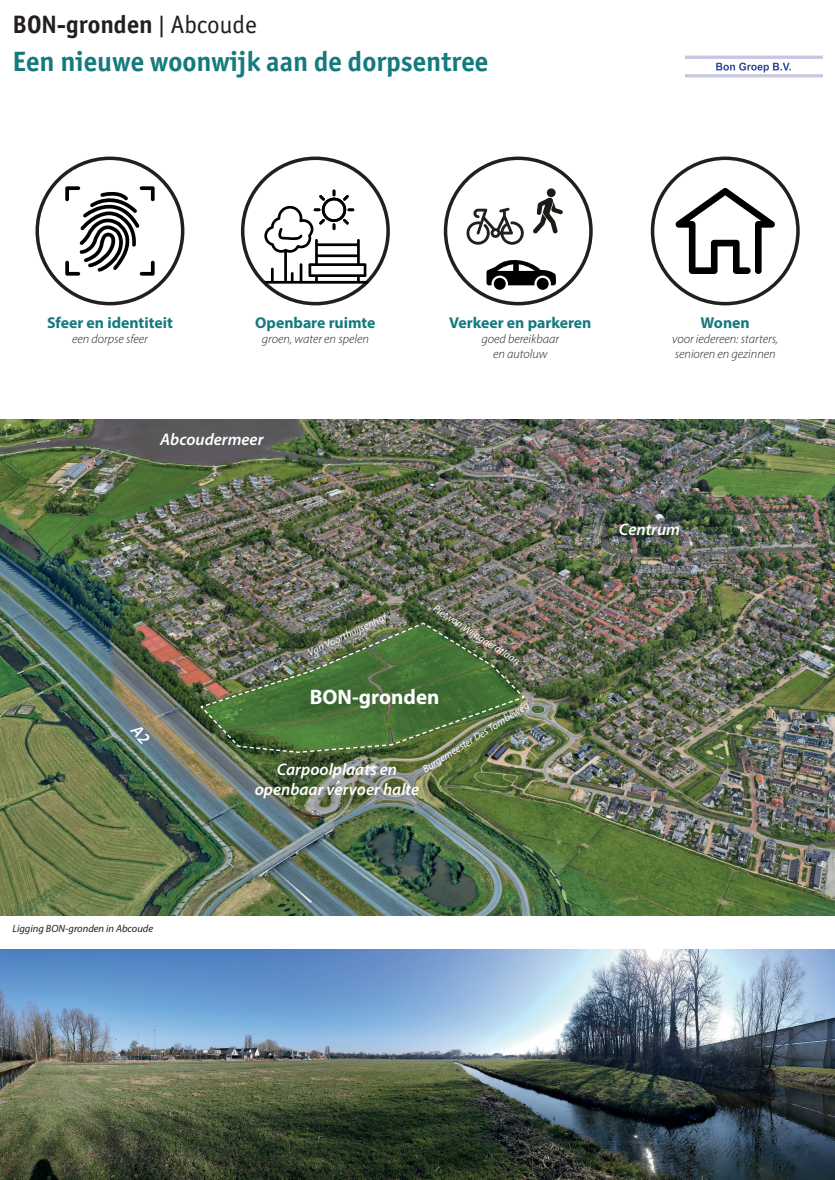
<style>
.page{position:relative;width:835px;height:1180px;background:#fff}
.page>*{position:absolute;margin:0;border:0;box-sizing:border-box;transform-origin:0 0}
.t1{font:700 28px "Officina Sans ITC Pro";color:#157a7e}
.t2{font:700 25.2px "Officina Sans ITC Pro";color:#231f20}
.t3{font:700 21px "Myriad Pro";color:#fff}
.t4{font:italic 600 16.8px/20.2px "Myriad Pro";color:#fff;text-align:center}
.t5{font:700 15.75px "Myriad Pro";color:#157a7e}
.t6{font:italic 300 12.6px/15.1px "Myriad Pro";color:#231f20;text-align:center}
.t7{font:italic 10.5px "Myriad Pro";color:#fff}
.t8{font:italic 10.5px "Myriad Pro";color:#231f20}
.s1{font-weight:400}
</style>
<div class="page">
<img style="left:0;top:949px;width:834px;height:231px">
<div style="left:650px;top:157px;width:149px;height:148px;border:4px solid #231f20;border-radius:50%"></div>
<svg style="left:675px;top:188px;width:99px;height:86px"></svg>
<div style="left:35px;top:157px;width:149px;height:148px;border:4px solid #231f20;border-radius:50%"></div>
<svg style="left:65px;top:186px;width:90px;height:90px"></svg>
<div style="left:443px;top:157px;width:149px;height:148px;border:4px solid #231f20;border-radius:50%"></div>
<svg style="left:486px;top:260px;width:70px;height:25px"></svg>
<div style="left:493px;top:278px;width:12px;height:12px;background:#000001;border-radius:50%"></div>
<div style="left:536px;top:278px;width:12px;height:12px;background:#000001;border-radius:50%"></div>
<svg style="left:466px;top:208px;width:58px;height:37px"></svg>
<svg style="left:533px;top:197px;width:29px;height:37px"></svg>
<div style="left:546px;top:188px;width:9px;height:9px;background:#1b1b18;border-radius:50%"></div>
<div style="left:241px;top:157px;width:149px;height:148px;border:4px solid #231f20;border-radius:50%"></div>
<svg style="left:264px;top:189px;width:104px;height:95px"></svg>
<img style="left:685px;top:55px;width:137px;height:23px">
<img style="left:0;top:419px;width:834px;height:496px">
<img style="left:199px;top:621px;width:327px;height:132px">
<svg style="left:130px;top:723px;width:21px;height:21px"></svg>
<h2 class="t2" style="left:13px;top:9px;width:245px">BON-gronden <span class="s1">| Abcoude</span></h2>
<h1 class="t1" style="left:13px;top:44px;width:477px">Een nieuwe woonwijk aan de dorpsentree</h1>
<p class="t5" style="left:47px;top:312px;width:127px">Sfeer en identiteit</p>
<p class="t6" style="left:72px;top:331px;width:77px">een dorpse sfeer</p>
<p class="t5" style="left:255px;top:312px;width:122px">Openbare ruimte</p>
<p class="t6" style="left:262px;top:331px;width:108px">groen, water en spelen</p>
<h3 class="t4" style="left:160px;top:429px;width:105px">Abcoudermeer</h3>
<p class="t5" style="left:449px;top:312px;width:144px">Verkeer en parkeren</p>
<p class="t6" style="left:481px;top:331px;width:79px">goed bereikbaar en autoluw</p>
<p class="t5" style="left:700px;top:312px;width:51px">Wonen</p>
<p class="t6" style="left:672px;top:331px;width:107px;text-align:left">voor iedereen: starters, senioren en gezinnen</p>
<p class="t7" style="left:305px;top:647px;width:87px;rotate:-25deg">Van Voorthuijsenhof</p>
<p class="t7" style="left:438px;top:602px;width:102px;rotate:33deg">Piet van Wijngaerdtlaan</p>
<p class="t7" style="left:420px;top:764px;width:125px;rotate:-32deg">Burgemeester Des Tombeweg</p>
<h3 class="t3" style="left:310px;top:683px;width:131px">BON-gronden</h3>
<h3 class="t4" style="left:255px;top:758px;width:166px">Carpoolplaats en openbaar vervoer halte</h3>
<h3 class="t4" style="left:618px;top:519px;width:63px">Centrum</h3>
<p class="t8" style="left:12px;top:922px;width:142px">Ligging BON-gronden in Abcoude</p>
</div>
